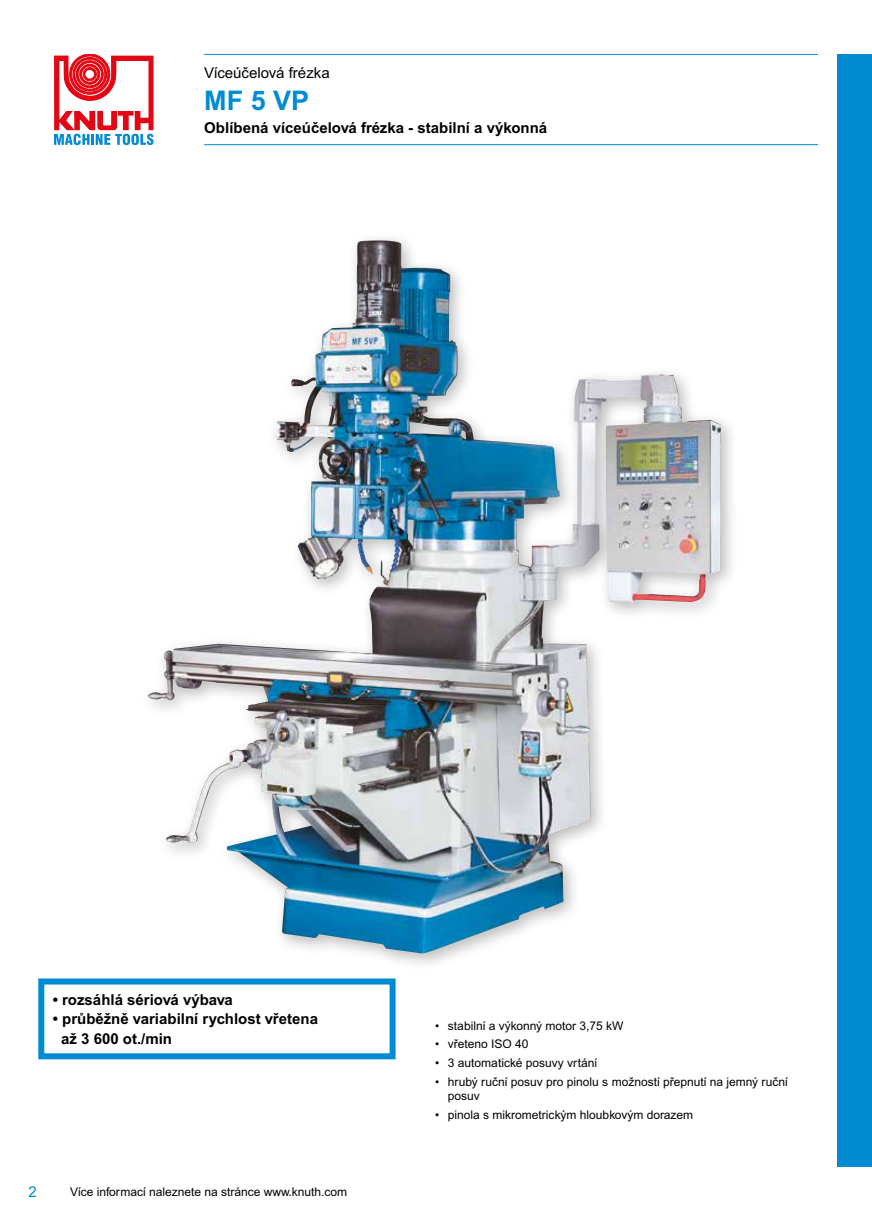
<style>
.page{position:relative;width:872px;height:1221px;background:#fff}
.page>*{position:absolute;margin:0;border:0;box-sizing:border-box;transform-origin:0 0}
.t1{font:700 27px "Arial MT Pro";color:#008bd2}
.t2{font:700 15px/19.5px "Arial MT Pro";color:#000}
.t3{font:15px "Arial MT Pro";color:#000}
.t4{font:15px "Arial MT Pro";color:#008bd2}
.t5{font:12px/14.4px "Arial MT Pro";color:#000}
</style>
<div class="page">
<div style="left:838px;top:54px;width:34px;height:1112px;background:#008bd2"></div>
<svg style="left:54px;top:54px;width:99px;height:91px"></svg>
<hr style="left:204px;top:54px;width:614px;height:1px;background:#008bd2">
<hr style="left:204px;top:144px;width:614px;height:1px;background:#008bd2">
<div style="left:139px;top:231px;width:600px;height:740px;background:#000;opacity:.26"></div>
<img style="left:275px;top:241px;width:86px;height:338px">
<div style="left:38px;top:978px;width:357px;height:81px;background:#fff;border:6px solid #008bd2"></div>
<p class="t3" style="left:204px;top:64px;width:127px">Víceúčelová frézka</p>
<h1 class="t1" style="left:204px;top:84px;width:107px">MF 5 VP</h1>
<p class="t2" style="left:204px;top:119px;width:344px">Oblíbená víceúčelová frézka - stabilní a výkonná</p>
<p class="t2" style="left:53px;top:990px;width:182px">• rozsáhlá sériová výbava</p>
<p class="t2" style="left:61px;top:1009px;width:258px;text-indent:-8px">• průběžně variabilní rychlost vřetena až 3 600 ot./min</p>
<p class="t5" style="left:435px;top:1018px;width:190px">• stabilní a výkonný motor 3,75 kW</p>
<p class="t5" style="left:435px;top:1037px;width:95px">• vřeteno ISO 40</p>
<p class="t5" style="left:435px;top:1056px;width:164px">• 3 automatické posuvy vrtání</p>
<p class="t5" style="left:448px;top:1074px;width:341px;text-indent:-13px">• hrubý ruční posuv pro pinolu s možností přepnutí na jemný ruční posuv</p>
<p class="t5" style="left:435px;top:1107px;width:259px">• pinola s mikrometrickým hloubkovým dorazem</p>
<p class="t4" style="left:28px;top:1182px;width:10px">2</p>
<p class="t5" style="left:70px;top:1184px;width:278px">Více informací naleznete na stránce www.knuth.com</p>
</div>
